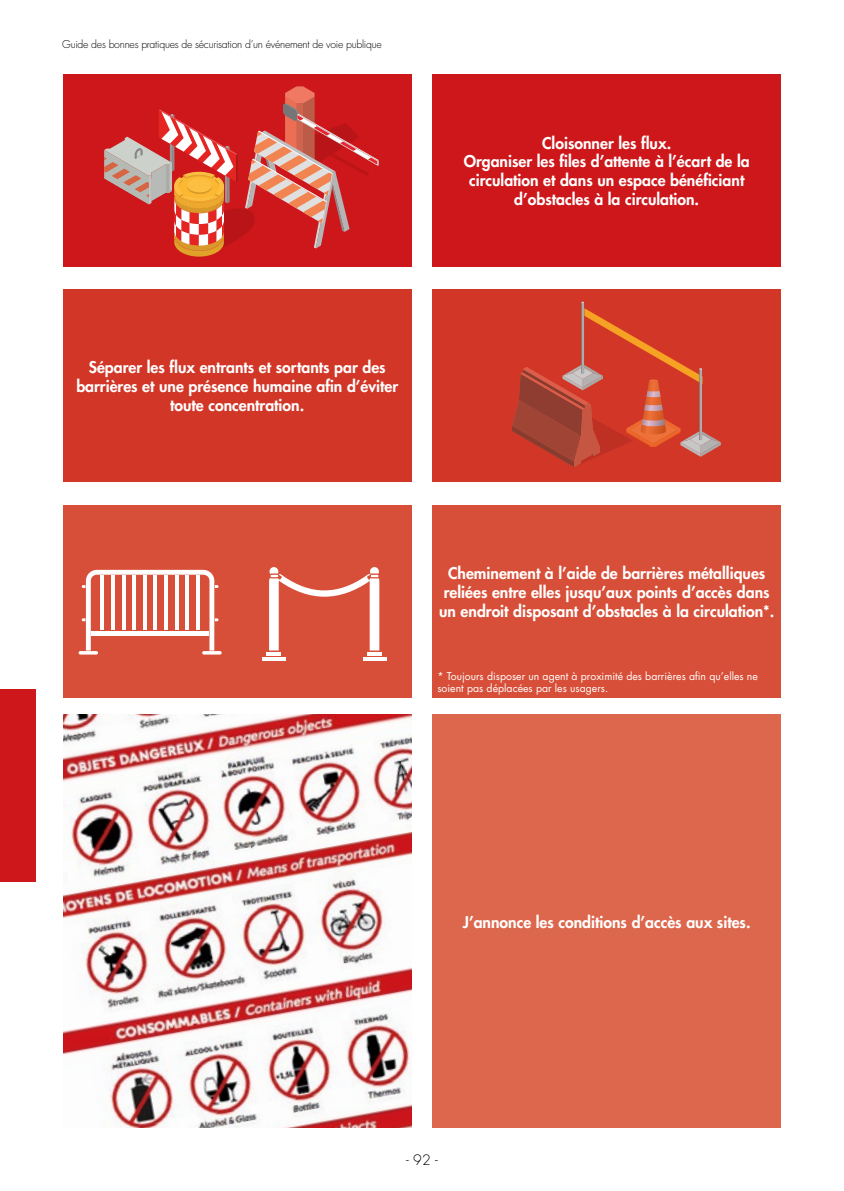
<style>
.page{position:relative;width:844px;height:1191px;background:#fff}
.page>*{position:absolute;margin:0;border:0;box-sizing:border-box;transform-origin:0 0}
.t1{font:800 15.75px/18.9px "Futura Std";color:#fff;text-align:center}
.t2{font:300 14px "Futura Std";color:#000}
.t3{font:10.5px/12.6px "Futura Std";color:#fff}
.t4{font:300 10.5px "Futura Std";letter-spacing:-.025em;color:#000}
</style>
<div class="page">
<div style="left:63px;top:74px;width:348px;height:192px;background:#cd171a"></div>
<svg style="left:104px;top:87px;width:275px;height:170px"></svg>
<div style="left:432px;top:74px;width:348px;height:192px;background:#cd171a"></div>
<div style="left:63px;top:290px;width:348px;height:192px;background:#d23627"></div>
<div style="left:432px;top:290px;width:348px;height:192px;background:#d23627"></div>
<svg style="left:512px;top:301px;width:208px;height:166px"></svg>
<div style="left:63px;top:505px;width:348px;height:192px;background:#d74f38"></div>
<hr style="left:79px;top:651px;width:19px;height:3px;background:#fff;border-radius:2px">
<hr style="left:202px;top:651px;width:19px;height:3px;background:#fff;border-radius:2px">
<svg style="left:82px;top:570px;width:136px;height:80px"></svg>
<hr style="left:196px;top:575px;width:3px;height:55px;background:#fff">
<hr style="left:266px;top:652px;width:15px;height:3px;background:#fff">
<hr style="left:363px;top:657px;width:23px;height:3px;background:#fff">
<hr style="left:262px;top:657px;width:23px;height:3px;background:#fff">
<hr style="left:367px;top:652px;width:14px;height:3px;background:#fff">
<svg style="left:269px;top:567px;width:110px;height:83px"></svg>
<div style="left:432px;top:505px;width:348px;height:192px;background:#d74f38"></div>
<img style="left:63px;top:714px;width:348px;height:414px">
<div style="left:432px;top:714px;width:348px;height:414px;background:#dc674c"></div>
<div style="left:0;top:690px;width:36px;height:192px;background:#cd171a"></div>
<p class="t4" style="left:62px;top:38px;width:321px">Guide des bonnes pratiques de sécurisation d’un événement de voie publique</p>
<p class="t1" style="left:463px;top:133px;width:287px">Cloisonner les flux.<br>Organiser les files d’attente à l’écart de la circulation et dans un espace bénéficiant d’obstacles à la circulation.</p>
<p class="t1" style="left:76px;top:358px;width:323px">Séparer les flux entrants et sortants par des barrières et une présence humaine afin d’éviter toute concentration.</p>
<p class="t1" style="left:439px;top:563px;width:337px">Cheminement à l’aide de barrières métalliques reliées entre elles jusqu’aux points d’accès dans un endroit disposant d’obstacles à la circulation*.</p>
<p class="t3" style="left:437px;top:669px;width:322px">* Toujours disposer un agent à proximité des barrières afin qu’elles ne soient pas déplacées par les usagers.</p>
<p class="t1" style="left:462px;top:912px;width:289px">J’annonce les conditions d’accès aux sites.</p>
<p class="t2" style="left:406px;top:1151px;width:33px">- 92 -</p>
</div>
